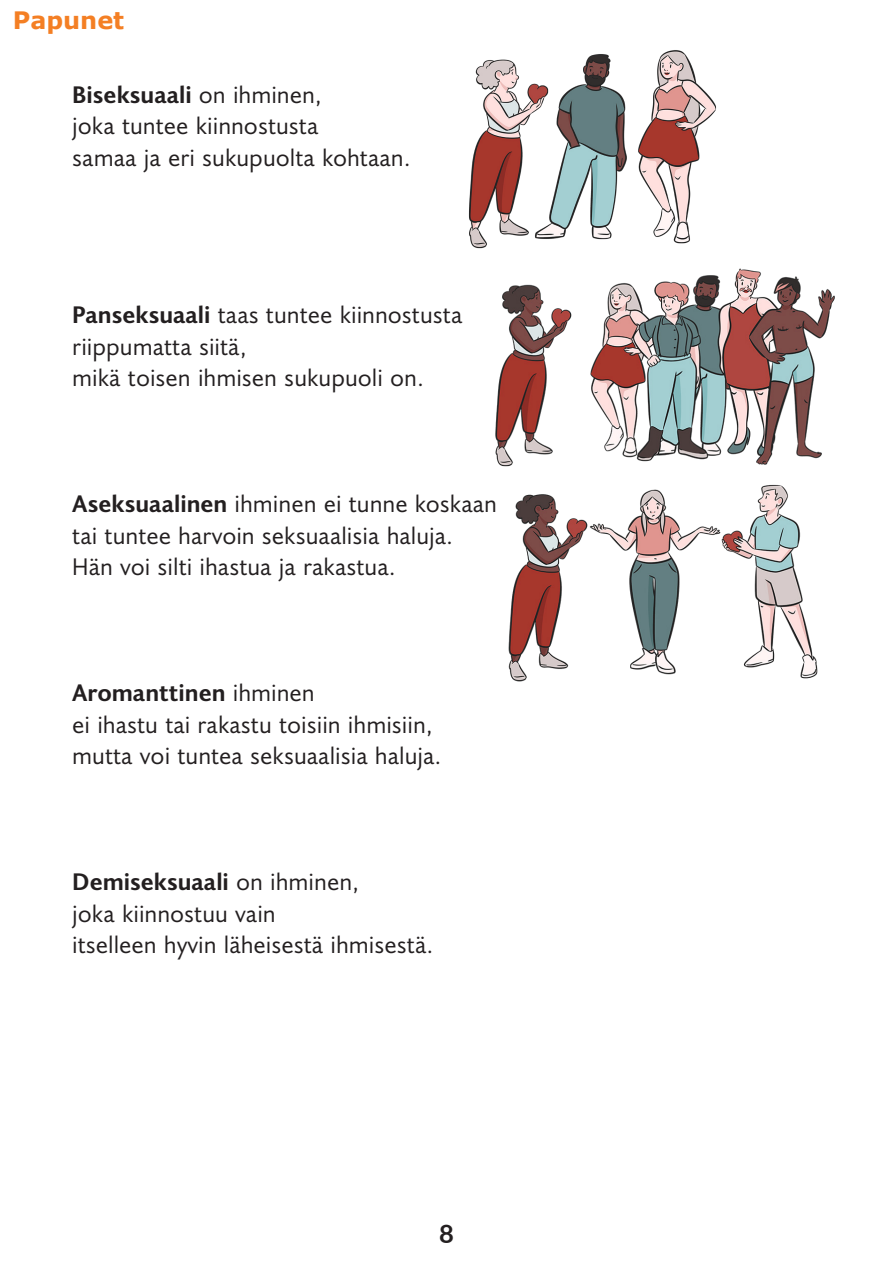
<style>
.page{position:relative;width:893px;height:1263px;background:#fff}
.page>*{position:absolute;margin:0;border:0;box-sizing:border-box;transform-origin:0 0}
.t1{font:700 25.5px "Lato";color:#231f20}
.Leipis{font:24px/31.5px "Joanna Sans Nova";color:#231f20}
.t2{font:700 24px "Verdana";color:#f47f24}
.s1{font-weight:700}
</style>
<div class="page">
<img style="left:508px;top:484px;width:310px;height:198px">
<img style="left:495px;top:268px;width:340px;height:199px">
<img style="left:468px;top:68px;width:9px;height:180px">
<img style="left:477px;top:59px;width:89px;height:190px">
<img style="left:566px;top:50px;width:150px;height:194px">
<p class="t2" style="left:13px;top:3px;width:113px">Papunet</p>
<p class="Leipis" style="left:72px;top:78px;width:340px"><span class="s1">Biseksuaali</span> on ihminen,<br>joka tuntee kiinnostusta<br>samaa ja eri sukupuolta kohtaan.</p>
<p class="Leipis" style="left:72px;top:298px;width:392px"><span class="s1">Panseksuaali</span> taas tuntee kiinnostusta riippumatta siitä,<br>mikä toisen ihmisen sukupuoli on.</p>
<p class="Leipis" style="left:72px;top:487px;width:426px"><span class="s1">Aseksuaalinen</span> ihminen ei tunne koskaan tai tuntee harvoin seksuaalisia haluja.<br>Hän voi silti ihastua ja rakastua.</p>
<p class="Leipis" style="left:72px;top:676px;width:371px"><span class="s1">Aromanttinen</span> ihminen<br>ei ihastu tai rakastu toisiin ihmisiin, mutta voi tuntea seksuaalisia haluja.</p>
<p class="Leipis" style="left:72px;top:865px;width:363px"><span class="s1">Demiseksuaali</span> on ihminen,<br>joka kiinnostuu vain<br>itselleen hyvin läheisestä ihmisestä.</p>
<p class="t1" style="left:439px;top:1215px;width:16px">8</p>
</div>
